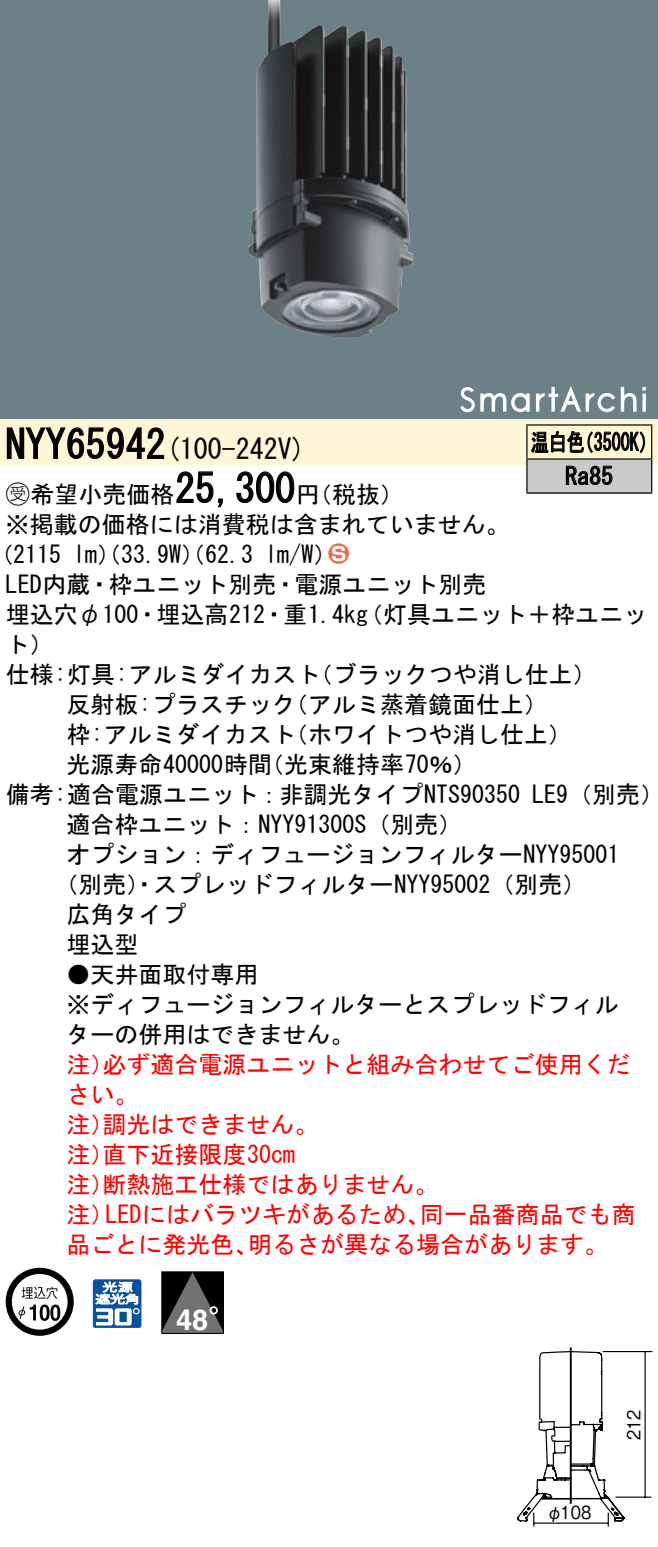
<style>
.page{position:relative;width:658px;height:1547px;background:#fff}
.page>*{position:absolute;margin:0;border:0;box-sizing:border-box;transform-origin:0 0}
.t1{font:40px "MS Gothic";color:#000}
.t2{font:700 28.8px "Helvetica LT Std";color:#fff}
.t3{font:28px "MS Gothic";color:#000}
.t4{font:24px/30px "MS Gothic";color:#000}
.t5{font:24px/30px "MS Gothic";color:#f00}
.t6{font:24px/34px "MS Gothic";color:#000;scale:.75 1}
.t7{font:24px "Ford Classification 1";color:#ed6d48}
.t8{font:18px "Gothic BBB Pro Medium 90 pv RKSJ H";color:#000;scale:.9 1}
.s1{font-family:"Ford Classification 1"}
.s2{color:#fff}
</style>
<div class="page">
<div style="left:0;top:0;width:658px;height:385px;background:#6c8087"></div>
<img style="left:248px;top:0;width:165px;height:338px">
<div style="left:0;top:385px;width:658px;height:34px;background:#6c8087"></div>
<svg style="left:642px;top:393px;width:4px;height:19px"></svg>
<svg style="left:642px;top:387px;width:4px;height:4px"></svg>
<svg style="left:460px;top:387px;width:69px;height:25px"></svg>
<svg style="left:536px;top:386px;width:100px;height:26px"></svg>
<div style="left:0;top:419px;width:658px;height:45px;background:#fff5d7"></div>
<svg style="left:6px;top:427px;width:159px;height:32px"></svg>
<svg style="left:176px;top:471px;width:47px;height:37px"></svg>
<svg style="left:236px;top:471px;width:59px;height:32px"></svg>
<svg style="left:6px;top:1268px;width:68px;height:68px"></svg>
<svg style="left:40px;top:1304px;width:10px;height:17px"></svg>
<svg style="left:50px;top:1304px;width:10px;height:17px"></svg>
<svg style="left:93px;top:1279px;width:48px;height:49px"></svg>
<svg style="left:163px;top:1274px;width:59px;height:58px;background:#3e3d3d"></svg>
<svg style="left:209px;top:1306px;width:9px;height:8px"></svg>
<div style="left:161px;top:1272px;width:63px;height:62px;border:1px solid #000"></div>
<div style="left:527px;top:425px;width:124px;height:34px;background:#fff6d2"></div>
<div style="left:527px;top:459px;width:124px;height:34px;background:#cacaca"></div>
<hr style="left:526px;top:424px;width:126px;height:2px;background:#000">
<hr style="left:526px;top:426px;width:1px;height:32px;background:#000">
<hr style="left:651px;top:426px;width:1px;height:32px;background:#000">
<hr style="left:526px;top:458px;width:126px;height:2px;background:#000">
<hr style="left:526px;top:460px;width:1px;height:32px;background:#000">
<hr style="left:651px;top:460px;width:1px;height:32px;background:#000">
<hr style="left:526px;top:492px;width:126px;height:2px;background:#000">
<svg style="left:531px;top:430px;width:114px;height:23px"></svg>
<svg style="left:565px;top:465px;width:47px;height:20px"></svg>
<hr style="left:569px;top:1348px;width:2px;height:155px;background:#000">
<svg style="left:517px;top:1350px;width:108px;height:176px"></svg>
<hr style="left:615px;top:1496px;width:36px;height:2px;background:#000">
<hr style="left:602px;top:1351px;width:50px;height:1px;background:#000">
<hr style="left:644px;top:1352px;width:1px;height:146px;background:#000">
<h1 class="t1" style="left:6px;top:424px;width:162px">NYY65942</h1>
<p class="t6" style="left:565px;top:425px;width:65px;text-indent:-34px">温白色<br>Ra85</p>
<p class="t6" style="left:575px;top:425px;width:109px">（3500 (K</p>
<p class="t3" style="left:166px;top:435px;width:141px">(100-242 (V</p>
<h1 class="t1" style="left:175px;top:468px;width:121px">25,300</h1>
<p class="t4" style="left:6px;top:479px;width:505px"><span class="s1">B</span>希望小売価格<br>※掲載の価格には消費税は含まれていません。</p>
<p class="t7" style="left:328px;top:542px;width:22px">2<span class="s2">3</span></p>
<p class="t4" style="left:296px;top:479px;width:109px">（円税抜(</p>
<p class="t4" style="left:265px;top:539px;width:73px">l m (W/</p>
<p class="t4" style="left:-11px;top:539px;width:74px">（2115</p>
<p class="t4" style="left:6px;top:569px;width:482px">LED内蔵・枠ユニット別売・電源ユニット別売</p>
<p class="t4" style="left:359px;top:599px;width:289px">（灯具ユニット＋枠ユニッ</p>
<p class="t4" style="left:73px;top:539px;width:182px">lm）（33.9 ）（W 62.3</p>
<p class="t4" style="left:6px;top:599px;width:364px">埋込穴φ100・埋込高212・重1.4kg</p>
<p class="t4" style="left:6px;top:629px;width:49px">ト(</p>
<p class="t4" style="left:309px;top:659px;width:290px">（ブラックつや消し仕上(</p>
<p class="t4" style="left:284px;top:659px;width:265px;text-indent:-278px">仕様:灯具:アルミダイカスト<br>（アルミ蒸着鏡面仕上(</p>
<p class="t4" style="left:284px;top:689px;width:289px;text-indent:-217px">反射板:プラスチック<br>（ホワイトつや消し仕上(</p>
<p class="t4" style="left:260px;top:719px;width:218px;text-indent:-193px">枠:アルミダイカスト<br>（光束維持率70％(</p>
<p class="t4" style="left:66px;top:749px;width:207px">光源寿命40000時間</p>
<p class="t4" style="left:6px;top:779px;width:516px">備考:適合電源ユニット：非調光タイプNTS90350</p>
<p class="t4" style="left:66px;top:809px;width:397px">適合枠ユニット：NYY91300 （S 別売(</p>
<p class="t4" style="left:66px;top:839px;width:554px">オプション：ディフュージョンフィルターNYY95001</p>
<p class="t4" style="left:54px;top:869px;width:533px">（別売）・スプレッドフィルターNYY95002（別売(</p>
<p class="t4" style="left:66px;top:899px;width:121px">広角タイプ</p>
<p class="t4" style="left:66px;top:929px;width:73px">埋込型</p>
<p class="t4" style="left:66px;top:959px;width:553px">●天井面取付専用<br>※ディフュージョンフィルターとスプレッドフィルターの併用はできません。</p>
<p class="t5" style="left:102px;top:1049px;width:529px">必ず適合電源ユニットと組み合わせてご使用くだ</p>
<p class="t4" style="left:532px;top:779px;width:133px">LE （9 別売(</p>
<p class="t5" style="left:66px;top:1049px;width:49px">注）</p>
<p class="t5" style="left:66px;top:1079px;width:73px">さい。</p>
<p class="t5" style="left:102px;top:1109px;width:217px">調光はできません。</p>
<p class="t5" style="left:102px;top:1109px;width:194px;text-indent:-36px">注）<br>直下近接限度30cm</p>
<p class="t5" style="left:102px;top:1139px;width:337px;text-indent:-36px">注）<br>断熱施工仕様ではありません。</p>
<p class="t5" style="left:66px;top:1169px;width:49px">注）</p>
<p class="t5" style="left:66px;top:1199px;width:49px">注）</p>
<p class="t5" style="left:105px;top:1199px;width:326px">LEDにはバラツキがあるため、</p>
<p class="t5" style="left:420px;top:1199px;width:217px">同一品番商品でも商</p>
<p class="t5" style="left:66px;top:1229px;width:193px">品ごとに発光色、</p>
<p class="t5" style="left:248px;top:1229px;width:362px">明るさが異なる場合があります。</p>
<p class="t2" style="left:176px;top:1302px;width:34px">48</p>
<p class="t8" style="left:546px;top:1498px;width:51px">φ108</p>
<p class="t8" style="left:619px;top:1440px;width:36px;rotate:-90deg">212</p>
</div>
